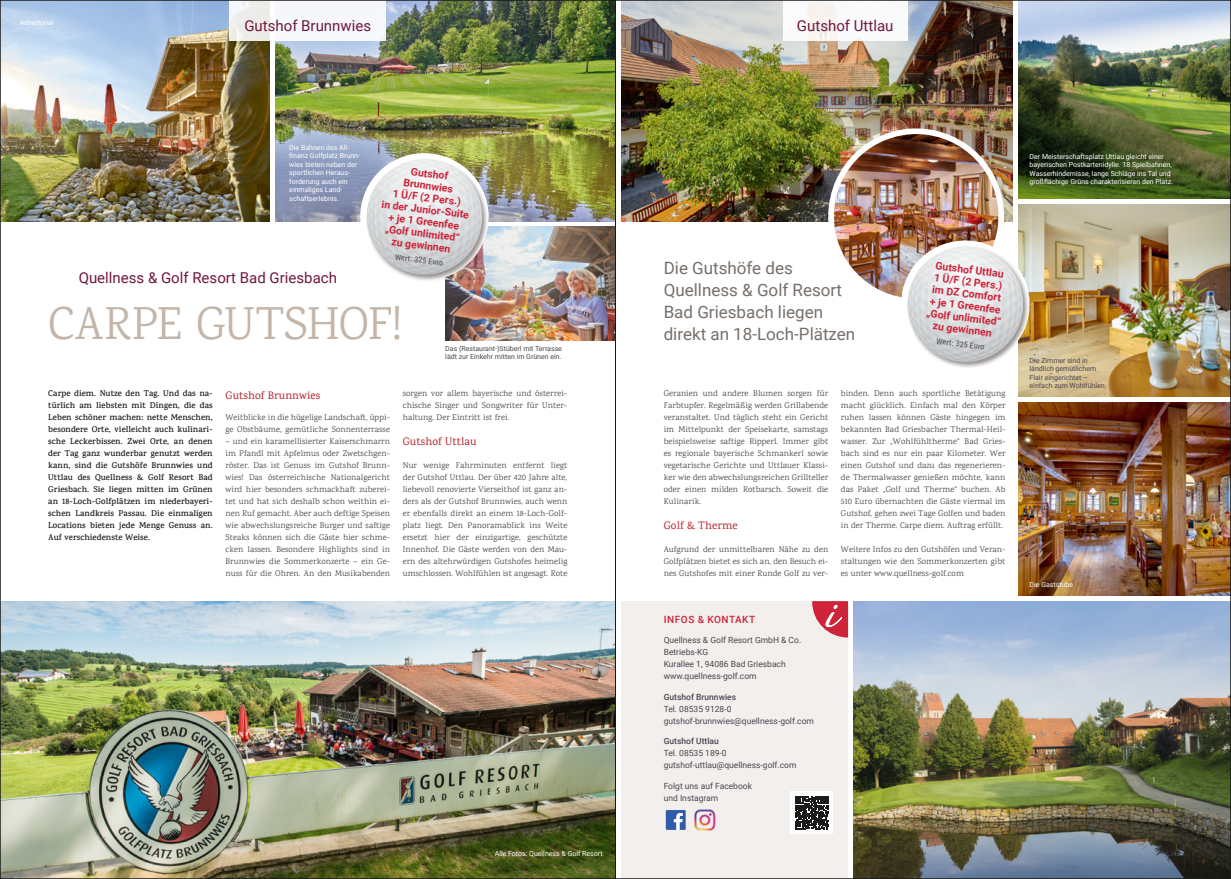
<style>
.page{position:relative;width:1231px;height:879px;background:#fff}
.page>*{position:absolute;margin:0;border:0;box-sizing:border-box;transform-origin:0 0}
.t1{font:47px "Karma";letter-spacing:-.01em;color:#c3b5a9}
.t2{font:17px/22px "Roboto";color:#766f6b}
.t3{font:15px "Roboto";color:#6f173f}
.t4{font:500 11px "Karma";letter-spacing:.01em;color:#b82937}
.t5{font:700 10.5px/12px "Roboto";color:#ce2339;text-align:center}
.t6{font:500 10px "Roboto";letter-spacing:.055em;color:#ce2339}
.t7{font:8.5px/12px "Karma";letter-spacing:.01em;color:#4b464f;text-align:justify}
.t8{font:600 8.5px/12px "Karma";letter-spacing:.01em;color:#1a1a18;text-align:justify}
.t9{font:8.5px/12px "Roboto";color:#4b464f}
.t10{font:500 8.5px "Roboto";color:#4b464f}
.t11{font:8px "Roboto Condensed";color:#4b464f}
.t12{font:7px/8.5px "Roboto";color:#fff}
.t13{font:7px/8.5px "Roboto";color:#4b464f}
</style>
<div class="page">
<img style="left:1018px;top:2px;width:210px;height:196px">
<img style="left:2px;top:601px;width:613px;height:276px">
<img style="left:275px;top:2px;width:340px;height:219px">
<img style="left:2px;top:2px;width:267px;height:219px">
<img style="left:621px;top:2px;width:391px;height:219px">
<img style="left:1018px;top:204px;width:210px;height:193px">
<img style="left:853px;top:601px;width:375px;height:276px">
<img style="left:445px;top:227px;width:170px;height:113px">
<img style="left:822px;top:123px;width:217px;height:249px">
<img style="left:350px;top:143px;width:149px;height:141px">
<img style="left:1018px;top:403px;width:210px;height:192px">
<div style="left:621px;top:601px;width:227px;height:278px;background:#f2efed"></div>
<svg style="left:665px;top:810px;width:20px;height:20px"></svg>
<img style="left:694px;top:809px;width:21px;height:21px">
<svg style="left:812px;top:601px;width:36px;height:36px"></svg>
<div style="left:790px;top:791px;width:43px;height:43px;background:#fff"></div>
<svg style="left:795px;top:796px;width:33px;height:33px"></svg>
<div style="left:230px;top:0;width:156px;height:41px;background:linear-gradient(to right,#f1f0ef,#f7faff)"></div>
<div style="left:782px;top:0;width:125px;height:41px;background:#fff"></div>
<hr style="left:615px;top:0;width:1px;height:879px;background:#1a1a18">
<p class="t12" style="left:20px;top:18px;width:35px">Advertorial</p>
<h3 class="t3" style="left:244px;top:15px;width:128px">Gutshof Brunnwies</h3>
<h3 class="t3" style="left:796px;top:15px;width:98px">Gutshof Uttlau</h3>
<p class="t12" style="left:289px;top:143px;width:72px">Die Bahnen des All&shy;finanz Golfplatz Brunn&shy;wies bieten neben der sportlichen Heraus&shy;forderung auch ein einmaliges Land&shy;schaftserlebnis.</p>
<p class="t12" style="left:1029px;top:152px;width:145px">Der Meisterschaftsplatz Uttlau gleicht einer bayerischen Postkartenidylle. 18 Spielbahnen, Wasserhindernisse, lange Schläge ins Tal und großflächige Grüns charakterisieren den Platz.</p>
<p class="t5" style="left:387px;top:162px;width:89px;rotate:7deg">Gutshof<br>Brunnwies<br>1 Ü/F (2 Pers.)<br>in der Junior-Suite + je 1 Greenfee „Golf unlimited“ zu gewinnen</p>
<p class="t11" style="left:396px;top:251px;width:50px;rotate:7deg">Wert: 325 Euro</p>
<h2 class="t2" style="left:663px;top:256px;width:193px">Die Gutshöfe des<br>Quellness &amp; Golf Resort<br>Bad Griesbach liegen direkt an 18-Loch-Plätzen</h2>
<p class="t5" style="left:933px;top:259px;width:77px;rotate:7deg">Gutshof Uttlau<br>1 Ü/F (2 Pers.) im DZ Comfort + je 1 Greenfee „Golf unlimited“ zu gewinnen</p>
<p class="t11" style="left:937px;top:335px;width:50px;rotate:7deg">Wert: 325 Euro</p>
<h3 class="t3" style="left:79px;top:268px;width:260px">Quellness &amp; Golf Resort Bad Griesbach</h3>
<h1 class="t1" style="left:48px;top:296px;width:356px">CARPE GUTSHOF!</h1>
<p class="t13" style="left:445px;top:344px;width:118px">Das (Restaurant-)Stüberl mit Terrasse lädt zur Einkehr mitten im Grünen ein.</p>
<p class="t13" style="left:1029px;top:356px;width:78px">Die Zimmer sind in ländlich gemütlichem<br>Flair eingerichtet – einfach zum Wohlfühlen.</p>
<p class="t7" style="left:663px;top:387px;width:166px">Geranien und andere Blumen sorgen für Farbtupfer. Regelmäßig werden Grillabende veranstaltet. Und täglich steht ein Gericht im Mittelpunkt der Speisekarte, samstags beispielsweise saftige Ripperl. Immer gibt es regionale bayerische Schmankerl sowie vegetarische Gerichte und Uttlauer Klassi&shy;ker wie den abwechslungsreichen Grillteller oder einen milden Rotbarsch. Soweit die Kulinarik.</p>
<p class="t4" style="left:663px;top:519px;width:76px">Golf &amp; Therme</p>
<p class="t7" style="left:663px;top:543px;width:166px">Aufgrund der unmittelbaren Nähe zu den Golfplätzen bietet es sich an, den Besuch ei&shy;nes Gutshofes mit einer Runde Golf zu ver-</p>
<p class="t8" style="left:48px;top:387px;width:166px">Carpe diem. Nutze den Tag. Und das na&shy;türlich am liebsten mit Dingen, die das Leben schöner machen: nette Menschen, besondere Orte, vielleicht auch kulinari&shy;sche Leckerbissen. Zwei Orte, an denen der Tag ganz wunderbar genutzt werden kann, sind die Gutshöfe Brunnwies und Uttlau des Quellness &amp; Golf Resort Bad Griesbach. Sie liegen mitten im Grünen an 18-Loch-Golfplätzen im niederbayeri&shy;schen Landkreis Passau. Die einmaligen Locations bieten jede Menge Genuss an.<br>Auf verschiedenste Weise.</p>
<p class="t4" style="left:225px;top:388px;width:96px">Gutshof Brunnwies</p>
<p class="t7" style="left:840px;top:387px;width:166px">binden. Denn auch sportliche Betätigung macht glücklich. Einfach mal den Körper ruhen lassen können Gäste hingegen im bekannten Bad Griesbacher Thermal-Heil&shy;wasser. Zur „Wohlfühltherme“ Bad Gries&shy;bach sind es nur ein paar Kilometer. Wer einen Gutshof und dazu das regenerieren&shy;de Thermalwasser genießen möchte, kann das Paket „Golf und Therme“ buchen. Ab 510 Euro übernachten die Gäste viermal im Gutshof, gehen zwei Tage Golfen und baden in der Therme. Carpe diem. Auftrag erfüllt.</p>
<p class="t7" style="left:840px;top:543px;width:166px">Weitere Infos zu den Gutshöfen und Veran&shy;staltungen wie den Sommerkonzerten gibt es unter www.quellness-golf.com</p>
<p class="t7" style="left:403px;top:387px;width:166px">sorgen vor allem bayerische und österrei&shy;chische Singer und Songwriter für Unter&shy;haltung. Der Eintritt ist frei.</p>
<p class="t4" style="left:403px;top:435px;width:75px">Gutshof Uttlau</p>
<p class="t7" style="left:403px;top:459px;width:166px">Nur wenige Fahrminuten entfernt liegt der Gutshof Uttlau. Der über 420 Jahre alte, liebevoll renovierte Vierseithof ist ganz an&shy;ders als der Gutshof Brunnwies, auch wenn er ebenfalls direkt an einem 18-Loch-Golf&shy;platz liegt. Den Panoramablick ins Weite ersetzt hier der einzigartige, geschützte Innenhof. Die Gäste werden von den Mau&shy;ern des altehrwürdigen Gutshofes heimelig umschlossen. Wohlfühlen ist angesagt. Rote</p>
<p class="t7" style="left:225px;top:411px;width:166px">Weitblicke in die hügelige Landschaft, üppi&shy;ge Obstbäume, gemütliche Sonnenterrasse</p>
<p class="t7" style="left:225px;top:435px;width:166px">– und ein karamellisierter Kaiserschmarrn im Pfandl mit Apfelmus oder Zwetschgen&shy;röster. Das ist Genuss im Gutshof Brunn&shy;wies! Das österreichische Nationalgericht wird hier besonders schmackhaft zuberei&shy;tet und hat sich deshalb schon weithin ei&shy;nen Ruf gemacht. Aber auch deftige Speisen wie abwechslungsreiche Burger und saftige Steaks können sich die Gäste hier schme&shy;cken lassen. Besondere Highlights sind in Brunnwies die Sommerkonzerte – ein Ge&shy;nuss für die Ohren. An den Musikabenden</p>
<p class="t12" style="left:494px;top:849px;width:109px">Alle Fotos: Quellness &amp; Golf Resort</p>
<p class="t6" style="left:663px;top:612px;width:93px">INFOS &amp; KONTAKT</p>
<p class="t9" style="left:663px;top:634px;width:139px">Quellness &amp; Golf Resort GmbH &amp; Co.<br>Betriebs-KG<br>Kurallee 1, 94086 Bad Griesbach www.quellness-golf.com</p>
<p class="t10" style="left:663px;top:691px;width:74px">Gutshof Brunnwies</p>
<p class="t9" style="left:663px;top:702px;width:152px">Tel. 08535 9128-0 gutshof-brunnwies@quellness-golf.com</p>
<p class="t10" style="left:663px;top:735px;width:57px">Gutshof Uttlau</p>
<p class="t9" style="left:663px;top:747px;width:134px">Tel. 08535 189-0 gutshof-uttlau@quellness-golf.com</p>
<p class="t9" style="left:663px;top:779px;width:90px">Folgt uns auf Facebook und Instagram</p>
<p class="t12" style="left:1029px;top:580px;width:45px">Die Gaststube</p>
</div>
